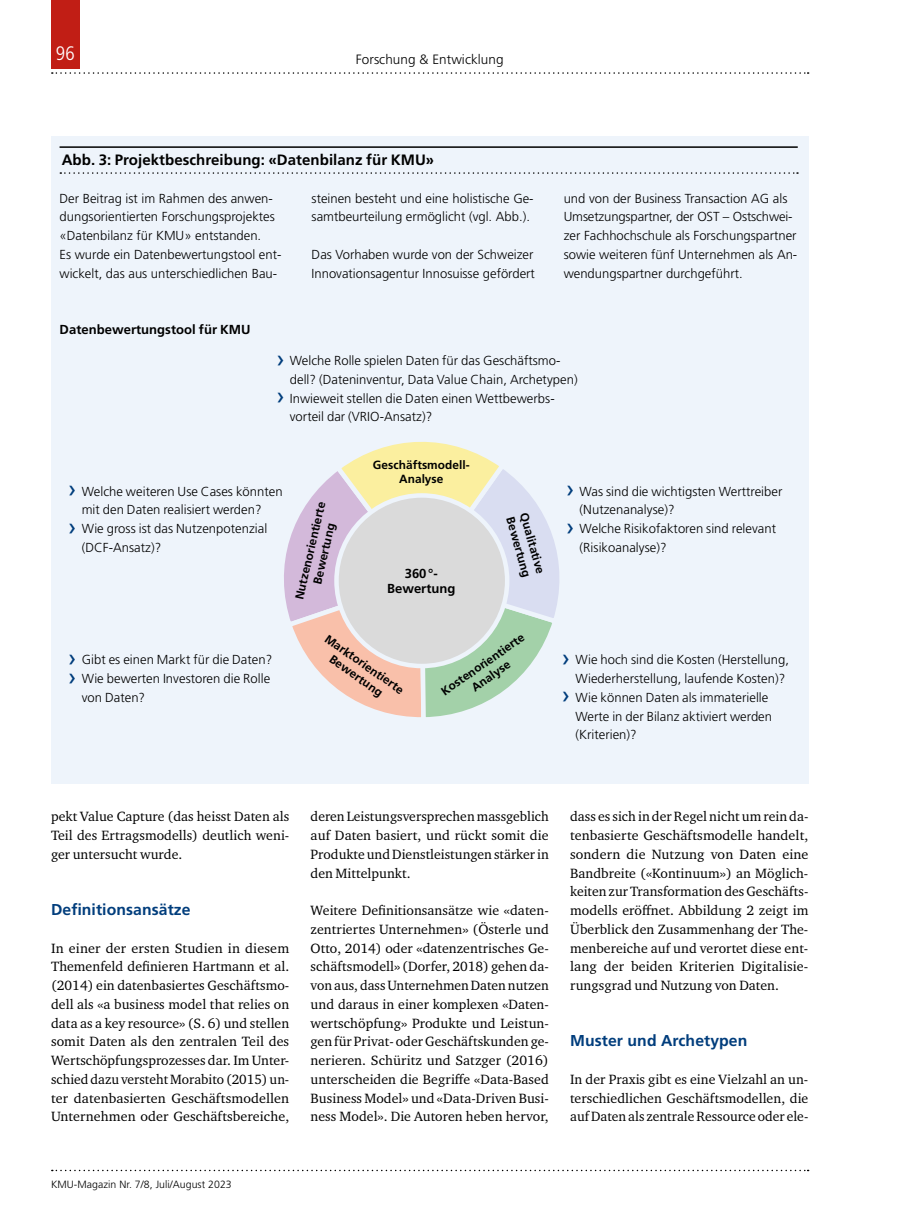
<style>
.page{position:relative;width:902px;height:1212px;background:#fff}
.page>*{position:absolute;margin:0;border:0;box-sizing:border-box;transform-origin:0 0}
.t1{font:300 condensed 19.5px "Frutiger LT Std";color:#fff}
.t2{font:700 15.75px "Frutiger LT Std";letter-spacing:.005em;color:#003d7c}
.t3{font:700 15px "Frutiger LT Std";letter-spacing:.005em;color:#000}
.t4{font:13.8px/18.8px "Charter ITC Std";letter-spacing:.005em;color:#000;text-align:justify}
.t5{font:300 13.5px "Frutiger LT Std";letter-spacing:.005em;color:#000}
.t6{font:300 13.05px/18.8px "Frutiger LT Std";letter-spacing:.005em;color:#000}
.t7{font:700 13.05px/15.6px "Frutiger LT Std";letter-spacing:.005em;color:#000;text-align:center}
.t8{font:700 11.85px/14.2px "Frutiger LT Std";letter-spacing:.005em;color:#000;text-align:center}
.t9{font:300 10.5px "Frutiger LT Std";letter-spacing:.005em;color:#000}
.s1{font-weight:400;font-size:24px;color:#003d7c}
</style>
<div class="page">
<svg style="left:52px;top:72px;width:756px;height:2px"></svg>
<div style="left:51px;top:0;width:29px;height:68px;background:#c11e15"></div>
<svg style="left:52px;top:1170px;width:756px;height:1px"></svg>
<div style="left:51px;top:136px;width:757px;height:648px;background:#eef4fb"></div>
<hr style="left:60px;top:146px;width:737px;height:2px;background:#000">
<svg style="left:60px;top:172px;width:737px;height:2px"></svg>
<svg style="left:284px;top:441px;width:275px;height:277px"></svg>
<div style="left:336px;top:495px;width:171px;height:171px;background:#dadada;border-radius:50%"></div>
<div style="left:334px;top:493px;width:175px;height:175px;border:4px solid #eef4fb;border-radius:50%"></div>
<h1 class="t1" style="left:56px;top:42px;width:21px">96</h1>
<p class="t5" style="left:356px;top:51px;width:149px">Forschung &amp; Entwicklung</p>
<p class="t3" style="left:62px;top:151px;width:374px">Abb. 3: Projektbeschreibung: «Datenbilanz für KMU»</p>
<p class="t6" style="left:60px;top:189px;width:223px">Der Beitrag ist im Rahmen des anwen&shy;dungsorientierten Forschungsprojektes «Datenbilanz für KMU» entstanden.<br>Es wurde ein Datenbewertungstool ent&shy;wickelt, das aus unterschiedlichen Bau-</p>
<p class="t6" style="left:311px;top:189px;width:223px">steinen besteht und eine holistische Ge&shy;samtbeurteilung ermöglicht (vgl. Abb.).</p>
<p class="t6" style="left:311px;top:245px;width:225px">Das Vorhaben wurde von der Schweizer<br>Innovationsagentur Innosuisse gefördert</p>
<p class="t7" style="left:60px;top:322px;width:192px">Datenbewertungstool für KMU</p>
<p class="t6" style="left:563px;top:189px;width:235px">und von der Business Transaction AG als Umsetzungspartner, der OST – Ostschwei&shy;zer Fachhochschule als Forschungspartner sowie weiteren fünf Unternehmen als An&shy;wendungspartner durchgeführt.</p>
<p class="t6" style="left:277px;top:351px;width:285px"><span class="s1">›</span> Welche Rolle spielen Daten für das Geschäftsmo-</p>
<p class="t6" style="left:290px;top:370px;width:289px">dell? (Dateninventur, Data Value Chain, Archetypen)</p>
<p class="t6" style="left:277px;top:389px;width:278px"><span class="s1">›</span> Inwieweit stellen die Daten einen Wettbewerbs-</p>
<p class="t6" style="left:290px;top:408px;width:144px">vorteil dar (VRIO-Ansatz)?</p>
<p class="t6" style="left:69px;top:482px;width:215px"><span class="s1">›</span> Welche weiteren Use Cases könnten</p>
<p class="t6" style="left:82px;top:501px;width:181px">mit den Daten realisiert werden?</p>
<p class="t6" style="left:69px;top:519px;width:200px"><span class="s1">›</span> Wie gross ist das Nutzenpotenzial</p>
<p class="t6" style="left:82px;top:538px;width:81px">(DCF-Ansatz)?</p>
<p class="t8" style="left:292px;top:597px;width:102px;rotate:-77deg">Nutzenorientierte<br>Bewertung</p>
<p class="t8" style="left:373px;top:458px;width:98px">Geschäftsmodell-<br>Analyse</p>
<p class="t7" style="left:387px;top:565px;width:70px">360°-<br>Bewertung</p>
<p class="t8" style="left:530px;top:511px;width:64px;text-align:left;rotate:74deg">Qualitative<br>Bewertung</p>
<p class="t6" style="left:69px;top:651px;width:205px"><span class="s1">›</span> Gibt es einen Markt für die Daten?</p>
<p class="t6" style="left:69px;top:669px;width:203px"><span class="s1">›</span> Wie bewerten Investoren die Rolle</p>
<p class="t6" style="left:82px;top:688px;width:65px">von Daten?</p>
<p class="t8" style="left:330px;top:631px;width:95px;rotate:35deg">Marktorientierte<br>Bewertung</p>
<p class="t8" style="left:438px;top:687px;width:100px;rotate:-35deg">Kostenorientierte<br>Analyse</p>
<p class="t6" style="left:567px;top:482px;width:217px"><span class="s1">›</span> Was sind die wichtigsten Werttreiber</p>
<p class="t6" style="left:579px;top:501px;width:96px">(Nutzenanalyse)?</p>
<p class="t6" style="left:567px;top:519px;width:211px"><span class="s1">›</span> Welche Risikofaktoren sind relevant</p>
<p class="t6" style="left:579px;top:538px;width:88px">(Risikoanalyse)?</p>
<p class="t6" style="left:562px;top:651px;width:228px"><span class="s1">›</span> Wie hoch sind die Kosten (Herstellung,</p>
<p class="t6" style="left:575px;top:669px;width:211px">Wiederherstellung, laufende Kosten)?</p>
<p class="t6" style="left:562px;top:688px;width:207px"><span class="s1">›</span> Wie können Daten als immaterielle</p>
<p class="t6" style="left:575px;top:707px;width:198px">Werte in der Bilanz aktiviert werden</p>
<p class="t6" style="left:575px;top:726px;width:63px">(Kriterien)?</p>
<p class="t4" style="left:51px;top:807px;width:240px">pekt Value Capture (das heisst Daten als Teil des Ertragsmodells) deutlich weni&shy;ger untersucht wurde.</p>
<p class="t2" style="left:51px;top:900px;width:141px">Definitionsansätze</p>
<p class="t4" style="left:51px;top:938px;width:240px">In einer der ersten Studien in diesem Themenfeld definieren Hartmann et al. (2014) ein datenbasiertes Geschäftsmo&shy;dell als «a business model that relies on data as a key resource» (S. 6) und stellen somit Daten als den zentralen Teil des Wertschöpfungsprozesses dar. Im Unter&shy;schied dazu versteht Morabito (2015) un&shy;ter datenbasierten Geschäftsmodellen Unternehmen oder Geschäftsbereiche,</p>
<p class="t4" style="left:310px;top:807px;width:240px">deren Leistungsversprechen massgeblich auf Daten basiert, und rückt somit die Produkte und Dienstleistungen stärker in den Mittelpunkt.</p>
<p class="t4" style="left:310px;top:901px;width:240px">Weitere Definitionsansätze wie «daten&shy;zentriertes Unternehmen» (Österle und Otto, 2014) oder «datenzentrisches Ge&shy;schäftsmodell» (Dorfer, 2018) gehen da&shy;von aus, dass Unternehmen Daten nutzen und daraus in einer komplexen «Daten&shy;wertschöpfung» Produkte und Leistun&shy;gen für Privat- oder Geschäftskunden ge&shy;nerieren. Schüritz und Satzger (2016) unterscheiden die Begriffe «Data-Based Business Model» und «Data-Driven Busi&shy;ness Model». Die Autoren heben hervor,</p>
<p class="t4" style="left:570px;top:807px;width:240px">dass es sich in der Regel nicht um rein da&shy;tenbasierte Geschäftsmodelle handelt, sondern die Nutzung von Daten eine Bandbreite («Kontinuum») an Möglich&shy;keiten zur Transformation des Geschäfts&shy;modells eröffnet. Abbildung 2 zeigt im Überblick den Zusammenhang der The&shy;menbereiche auf und verortet diese ent&shy;lang der beiden Kriterien Digitalisie&shy;rungsgrad und Nutzung von Daten.</p>
<p class="t2" style="left:570px;top:1032px;width:179px">Muster und Archetypen</p>
<p class="t4" style="left:570px;top:1069px;width:240px">In der Praxis gibt es eine Vielzahl an un&shy;terschiedlichen Geschäftsmodellen, die auf Daten als zentrale Ressource oder ele-</p>
<p class="t9" style="left:51px;top:1178px;width:182px">KMU-Magazin Nr. 7/8, Juli/August 2023</p>
</div>
